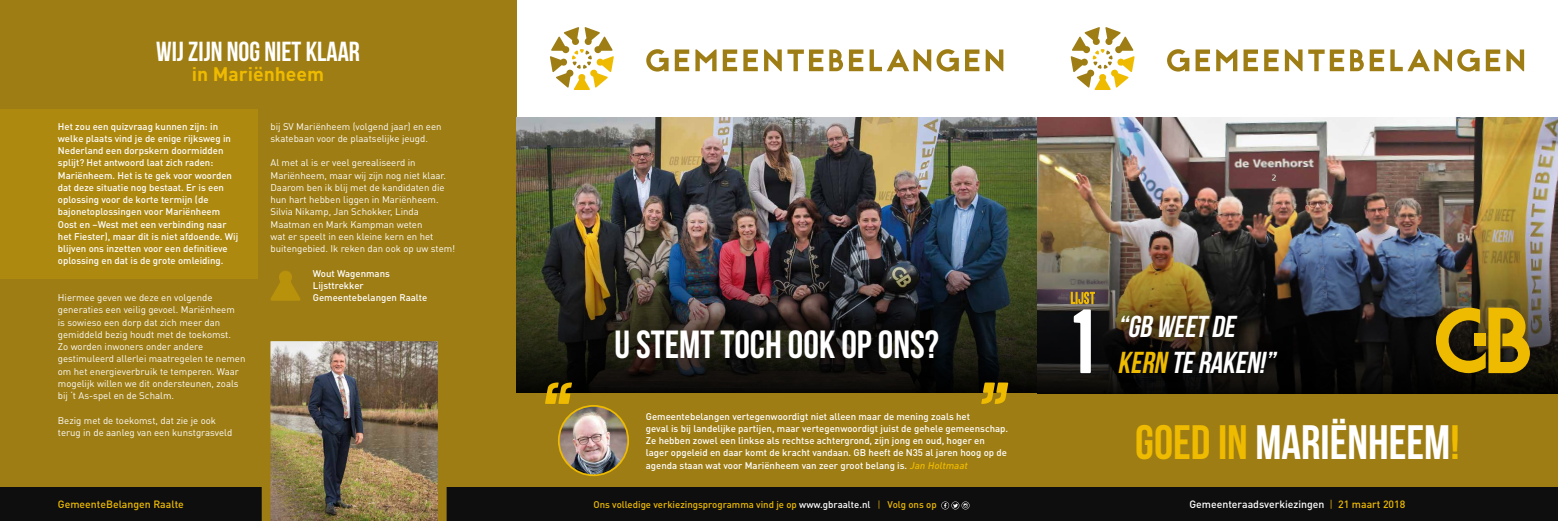
<style>
.page{position:relative;width:1558px;height:521px;background:#fff}
.page>*{position:absolute;margin:0;border:0;box-sizing:border-box;transform-origin:0 0}
.t1{font:700 48.3px "Bebas Neue";color:#fff}
.t2{font:700 39.29px "Bebas Neue";color:#fff}
.t3{font:italic 700 30.28px/36.3px "Bebas Neue";color:#fff}
.t4{font:700 27.56px "Bebas Neue";color:#fff}
.t5{font:700 19.43px "DIN Pro";color:#efbb00}
.t6{font:500 10.5px "DIN Pro";color:#fff}
.t7{font:500 10.5px "DIN Pro";color:#efbb00}
.t8{font:500 9.62px/12.2px "DIN Pro";color:#fff}
.t9{font:9.62px/12.2px "DIN Pro";color:#fff}
.t10{font:500 9.62px "DIN Pro";color:#efbb00}
.s1{font-style:italic;color:#efbb00}
.s2{color:#efbb00}
.s3{color:#fff}
.s4{color:#9e7d14}
</style>
<div class="page">
<div style="left:0;top:0;width:516px;height:521px;background:#9e7d14"></div>
<div style="left:0;top:109px;width:258px;height:169px;background:#ad8910"></div>
<img style="left:516px;top:117px;width:521px;height:105px">
<div style="left:516px;top:393px;width:1042px;height:95px;background:#9e7d14"></div>
<img style="left:516px;top:222px;width:521px;height:171px">
<img style="left:1037px;top:117px;width:521px;height:74px">
<img style="left:1037px;top:191px;width:521px;height:202px">
<svg style="left:270px;top:271px;width:30px;height:30px"></svg>
<svg style="left:545px;top:382px;width:27px;height:22px"></svg>
<svg style="left:981px;top:382px;width:27px;height:22px"></svg>
<svg style="left:1070px;top:292px;width:25px;height:81px"></svg>
<div style="left:1109px;top:305px;width:177px;height:78px;background:#000;opacity:.75"></div>
<svg style="left:1435px;top:308px;width:95px;height:65px;background:#987809"></svg>
<svg style="left:1167px;top:49px;width:22px;height:23px"></svg>
<svg style="left:1195px;top:49px;width:15px;height:22px"></svg>
<svg style="left:1216px;top:49px;width:21px;height:22px"></svg>
<svg style="left:1243px;top:49px;width:15px;height:22px"></svg>
<svg style="left:1264px;top:49px;width:14px;height:22px"></svg>
<svg style="left:1285px;top:49px;width:17px;height:22px"></svg>
<svg style="left:1308px;top:49px;width:36px;height:22px"></svg>
<svg style="left:1350px;top:49px;width:34px;height:22px"></svg>
<svg style="left:1390px;top:49px;width:89px;height:23px"></svg>
<svg style="left:1485px;top:49px;width:15px;height:22px"></svg>
<svg style="left:1506px;top:49px;width:18px;height:22px"></svg>
<svg style="left:1070px;top:27px;width:64px;height:63px"></svg>
<div style="left:0;top:488px;width:1558px;height:33px;background:#0e0e0e"></div>
<svg style="left:941px;top:501px;width:28px;height:8px"></svg>
<svg style="left:646px;top:49px;width:22px;height:23px"></svg>
<svg style="left:675px;top:49px;width:14px;height:22px"></svg>
<svg style="left:695px;top:49px;width:21px;height:22px"></svg>
<svg style="left:723px;top:49px;width:14px;height:22px"></svg>
<svg style="left:743px;top:49px;width:15px;height:22px"></svg>
<svg style="left:764px;top:49px;width:59px;height:22px"></svg>
<svg style="left:829px;top:50px;width:14px;height:21px"></svg>
<svg style="left:849px;top:49px;width:14px;height:22px"></svg>
<svg style="left:869px;top:49px;width:90px;height:23px"></svg>
<svg style="left:965px;top:49px;width:14px;height:22px"></svg>
<svg style="left:985px;top:49px;width:18px;height:22px"></svg>
<svg style="left:550px;top:27px;width:64px;height:63px"></svg>
<img style="left:257px;top:341px;width:194px;height:180px">
<img style="left:559px;top:406px;width:69px;height:69px;border-radius:35px">
<div style="left:558px;top:405px;width:71px;height:71px;border:2px solid #efbb00;border-radius:50%"></div>
<h3 class="t4" style="left:156px;top:37px;width:205px">WIJ ZIJN NOG NIET KLAAR</h3>
<h3 class="t5" style="left:192px;top:60px;width:134px">in Mariënheem</h3>
<p class="t8" style="left:58px;top:120px;width:182px">Het zou een quizvraag kunnen zijn: in welke plaats vind je de enige rijksweg in Nederland een dorpskern doormidden splijt? Het antwoord laat zich raden:<br>Mariënheem. Het is te gek voor woorden dat deze situatie nog bestaat. Er is een oplossing voor de korte termijn (de bajonetoplossingen voor Mariënheem Oost en –West met een verbinding naar het Fiester), maar dit is niet afdoende. Wij blijven ons inzetten voor een definitieve oplossing en dat is de grote omleiding.</p>
<p class="t9" style="left:58px;top:291px;width:189px">Hiermee geven we deze en volgende generaties een veilig gevoel. Mariënheem<br>is sowieso een dorp dat zich meer dan gemiddeld bezig houdt met de toekomst.<br>Zo worden inwoners onder andere gestimuleerd allerlei maatregelen te nemen om het energieverbruik te temperen. Waar mogelijk willen we dit ondersteunen, zoals bij ‘t As-spel en de Schalm.</p>
<p class="t9" style="left:58px;top:414px;width:176px">Bezig met de toekomst, dat zie je ook terug in de aanleg van een kunstgrasveld</p>
<p class="t9" style="left:270px;top:120px;width:173px">bij SV Mariënheem (volgend jaar) en een skatebaan voor de plaatselijke jeugd.</p>
<p class="t9" style="left:270px;top:156px;width:186px">Al met al is er veel gerealiseerd in Mariënheem, maar wij zijn nog niet klaar.<br>Daarom ben ik blij met de kandidaten die hun hart hebben liggen in Mariënheem.<br>Silvia Nikamp, Jan Schokker, Linda Maatman en Mark Kampman weten<br>wat er speelt in een kleine kern en het buitengebied. Ik reken dan ook op uw stem!</p>
<p class="t8" style="left:313px;top:267px;width:116px">Wout Wagenmans<br>Lijsttrekker<br>Gemeentebelangen Raalte</p>
<h2 class="t2" style="left:614px;top:323px;width:326px">U STEMT TOCH OOK OP ONS?</h2>
<p class="t8" style="left:646px;top:409px;width:364px">Gemeentebelangen vertegenwoordigt niet alleen maar de mening zoals het<br>geval is bij landelijke partijen, maar vertegenwoordigt juist de gehele gemeenschap.<br>Ze hebben zowel een linkse als rechtse achtergrond, zijn jong en oud, hoger en lager opgeleid en daar komt de kracht vandaan. GB heeft de N35 al jaren hoog op de agenda staan wat voor Mariënheem van zeer groot belang is. <span class="s1">Jan Holtmaat</span></p>
<h3 class="t3" style="left:1117px;top:308px;width:164px">“GB WEET DE<br><span class="s2">KERN</span> TE RAKEN!”</h3>
<h1 class="t1" style="left:1135px;top:416px;width:326px"><span class="s2">GOED IN</span> MARIËNHEEM<span class="s2">!</span></h1>
<p class="t7" style="left:58px;top:497px;width:127px">GemeenteBelangen Raalte</p>
<p class="t10" style="left:593px;top:498px;width:345px">Ons volledige verkiezingsprogramma vind je op <span class="s3">www.gbraalte.nl</span> <span class="s4">|</span> Volg ons op</p>
<p class="t6" style="left:1189px;top:497px;width:217px">Gemeenteraadsverkiezingen <span class="s4">|</span> <span class="s2">21 maart 2018</span></p>
</div>
